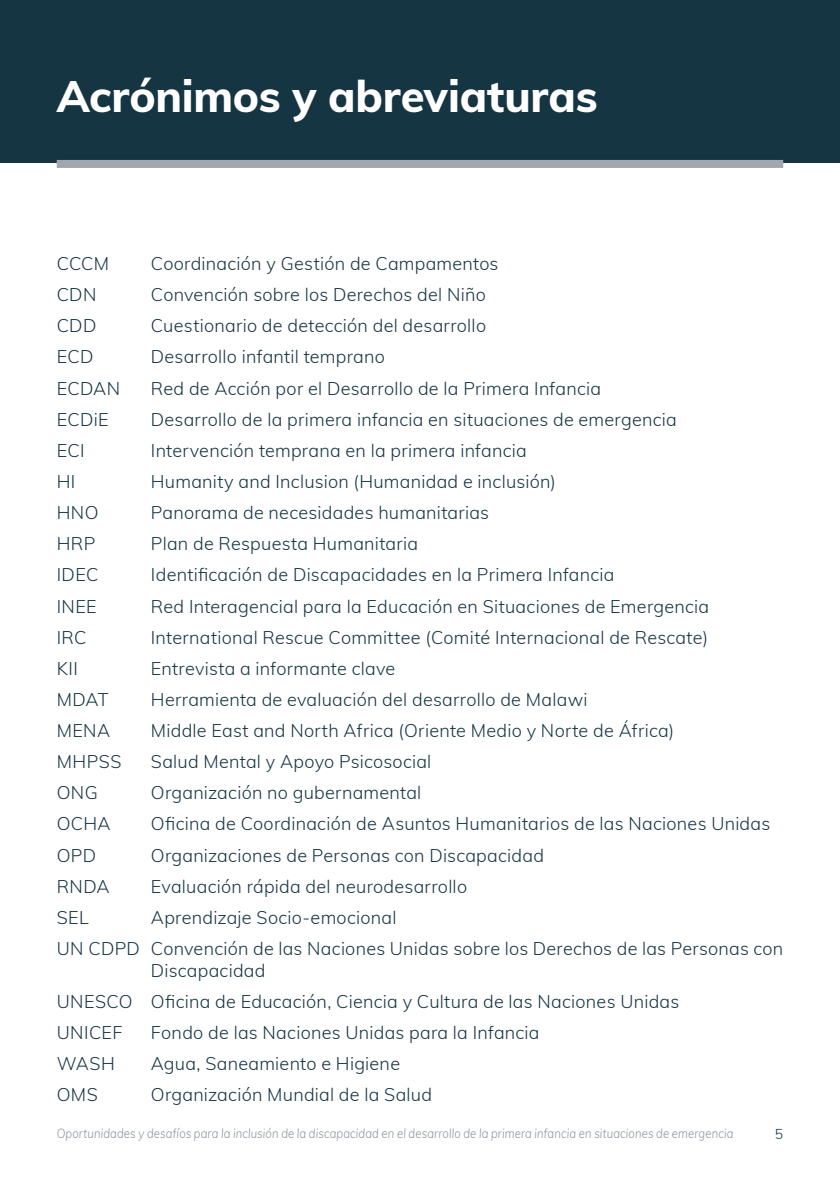
<style>
.page{position:relative;width:840px;height:1191px;background:#fff}
.page>*{position:absolute;margin:0;border:0;box-sizing:border-box;transform-origin:0 0}
.Header_Level_1{font:800 44px "Muli";letter-spacing:-.005em;color:#fff}
.Paragraph_Style{font:300 18px/21.6px "Muli";letter-spacing:.015em;color:#163543}
.t1{font:300 14px "Muli";color:#163543}
.t2{font:italic 300 13px "Muli";letter-spacing:.01em;color:#8a919a;scale:.87 1}
</style>
<div class="page">
<div style="left:0;top:0;width:839px;height:163px;background:#163543"></div>
<div style="left:57px;top:160px;width:725px;height:8px;background:#a2a6ae"></div>
<p class="Header_Level_1" style="left:57px;top:64px;width:542px">Acrónimos y abreviaturas</p>
<p class="Paragraph_Style" style="left:57px;top:252px;width:54px">CCCM</p>
<p class="Paragraph_Style" style="left:151px;top:252px;width:349px">Coordinación y Gestión de Campamentos</p>
<p class="Paragraph_Style" style="left:57px;top:283px;width:41px">CDN</p>
<p class="Paragraph_Style" style="left:151px;top:283px;width:336px">Convención sobre los Derechos del Niño</p>
<p class="Paragraph_Style" style="left:57px;top:314px;width:41px">CDD</p>
<p class="Paragraph_Style" style="left:151px;top:314px;width:336px">Cuestionario de detección del desarrollo</p>
<p class="Paragraph_Style" style="left:57px;top:345px;width:38px">ECD</p>
<p class="Paragraph_Style" style="left:151px;top:345px;width:235px">Desarrollo infantil temprano</p>
<p class="Paragraph_Style" style="left:57px;top:376px;width:65px">ECDAN</p>
<p class="Paragraph_Style" style="left:151px;top:376px;width:451px">Red de Acción por el Desarrollo de la Primera Infancia</p>
<p class="Paragraph_Style" style="left:57px;top:407px;width:53px">ECDiE</p>
<p class="Paragraph_Style" style="left:151px;top:407px;width:527px">Desarrollo de la primera infancia en situaciones de emergencia</p>
<p class="Paragraph_Style" style="left:57px;top:439px;width:29px">ECI</p>
<p class="Paragraph_Style" style="left:151px;top:439px;width:377px">Intervención temprana en la primera infancia</p>
<p class="Paragraph_Style" style="left:57px;top:470px;width:20px">HI</p>
<p class="Paragraph_Style" style="left:151px;top:470px;width:406px">Humanity and Inclusion (Humanidad e inclusión)</p>
<p class="Paragraph_Style" style="left:57px;top:501px;width:43px">HNO</p>
<p class="Paragraph_Style" style="left:151px;top:501px;width:339px">Panorama de necesidades humanitarias</p>
<p class="Paragraph_Style" style="left:57px;top:532px;width:40px">HRP</p>
<p class="Paragraph_Style" style="left:151px;top:532px;width:268px">Plan de Respuesta Humanitaria</p>
<p class="Paragraph_Style" style="left:57px;top:563px;width:43px">IDEC</p>
<p class="Paragraph_Style" style="left:151px;top:563px;width:465px">Identificación de Discapacidades en la Primera Infancia</p>
<p class="Paragraph_Style" style="left:57px;top:594px;width:42px">INEE</p>
<p class="Paragraph_Style" style="left:151px;top:594px;width:559px">Red Interagencial para la Educación en Situaciones de Emergencia</p>
<p class="Paragraph_Style" style="left:57px;top:625px;width:31px">IRC</p>
<p class="Paragraph_Style" style="left:151px;top:625px;width:558px">International Rescue Committee (Comité Internacional de Rescate)</p>
<p class="Paragraph_Style" style="left:57px;top:656px;width:23px">KII</p>
<p class="Paragraph_Style" style="left:151px;top:656px;width:246px">Entrevista a informante clave</p>
<p class="Paragraph_Style" style="left:57px;top:688px;width:53px">MDAT</p>
<p class="Paragraph_Style" style="left:151px;top:688px;width:438px">Herramienta de evaluación del desarrollo de Malawi</p>
<p class="Paragraph_Style" style="left:57px;top:719px;width:55px">MENA</p>
<p class="Paragraph_Style" style="left:151px;top:719px;width:524px">Middle East and North Africa (Oriente Medio y Norte de África)</p>
<p class="Paragraph_Style" style="left:57px;top:750px;width:66px">MHPSS</p>
<p class="Paragraph_Style" style="left:151px;top:750px;width:282px">Salud Mental y Apoyo Psicosocial</p>
<p class="Paragraph_Style" style="left:57px;top:781px;width:43px">ONG</p>
<p class="Paragraph_Style" style="left:151px;top:781px;width:272px">Organización no gubernamental</p>
<p class="Paragraph_Style" style="left:57px;top:812px;width:55px">OCHA</p>
<p class="Paragraph_Style" style="left:151px;top:812px;width:620px">Oficina de Coordinación de Asuntos Humanitarios de las Naciones Unidas</p>
<p class="Paragraph_Style" style="left:57px;top:843px;width:41px">OPD</p>
<p class="Paragraph_Style" style="left:151px;top:843px;width:394px">Organizaciones de Personas con Discapacidad</p>
<p class="Paragraph_Style" style="left:57px;top:874px;width:54px">RNDA</p>
<p class="Paragraph_Style" style="left:151px;top:874px;width:317px">Evaluación rápida del neurodesarrollo</p>
<p class="Paragraph_Style" style="left:57px;top:905px;width:33px">SEL</p>
<p class="Paragraph_Style" style="left:151px;top:905px;width:247px">Aprendizaje Socio-emocional</p>
<p class="Paragraph_Style" style="left:151px;top:937px;width:633px;text-indent:-94px">UN CDPD Convención de las Naciones Unidas sobre los Derechos de las Personas con<br>Discapacidad</p>
<p class="Paragraph_Style" style="left:57px;top:989px;width:623px">UNESCO Oficina de Educación, Ciencia y Cultura de las Naciones Unidas</p>
<p class="Paragraph_Style" style="left:57px;top:1020px;width:67px">UNICEF</p>
<p class="Paragraph_Style" style="left:151px;top:1020px;width:390px">Fondo de las Naciones Unidas para la Infancia</p>
<p class="Paragraph_Style" style="left:57px;top:1052px;width:60px">WASH</p>
<p class="Paragraph_Style" style="left:151px;top:1052px;width:250px">Agua, Saneamiento e Higiene</p>
<p class="Paragraph_Style" style="left:57px;top:1083px;width:42px">OMS</p>
<p class="Paragraph_Style" style="left:151px;top:1083px;width:282px">Organización Mundial de la Salud</p>
<p class="t2" style="left:57px;top:1123px;width:778px">Oportunidades y desafíos para la inclusión de la discapacidad en el desarrollo de la primera infancia en situaciones de emergencia</p>
<p class="t1" style="left:774px;top:1123px;width:10px">5</p>
</div>
